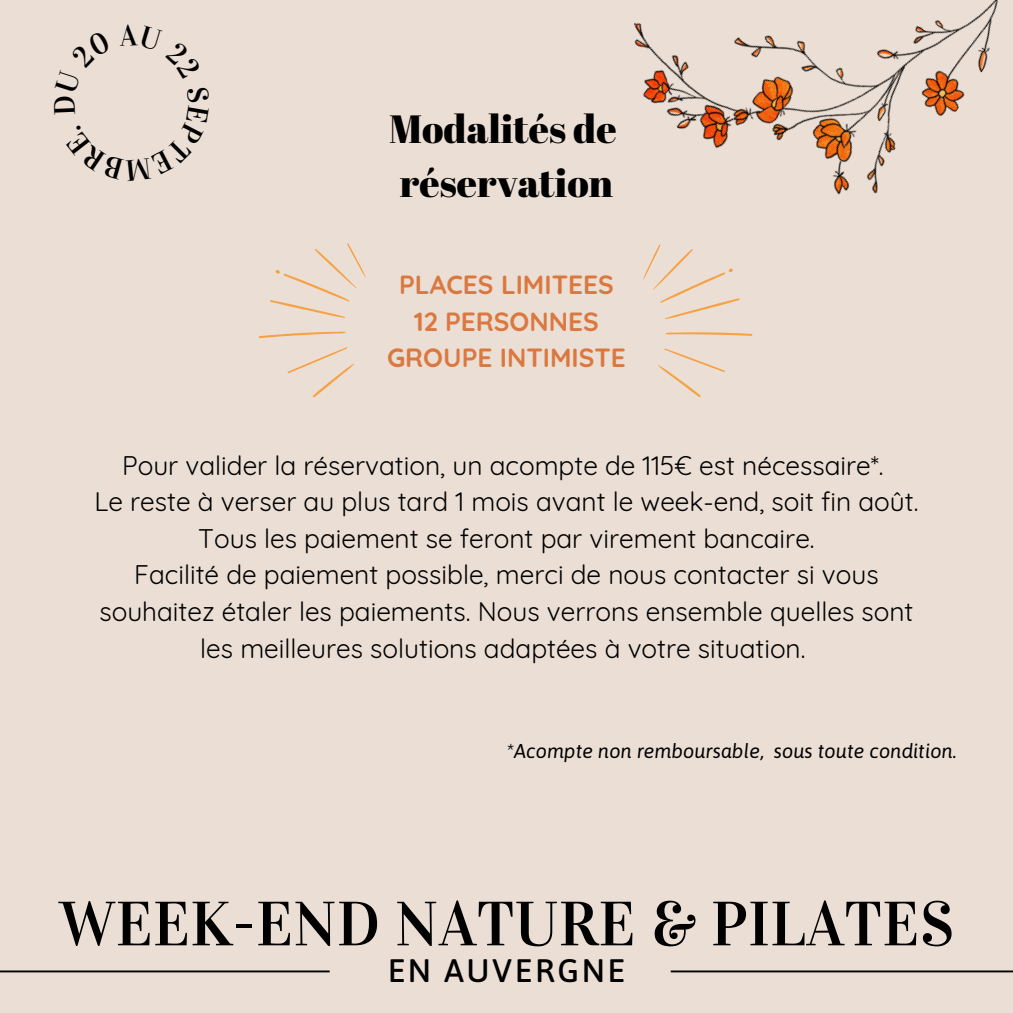
<style>
.page{position:relative;width:1013px;height:1013px;background:#fff}
.page>*{position:absolute;margin:0;border:0;box-sizing:border-box;transform-origin:0 0}
.t1{font:62.5px "Vidaloka";letter-spacing:.005em;color:#000}
.t2{font:39.38px/54.4px "Abril Fatface";color:#000}
.t3{font:500 32.5px "Asap";letter-spacing:.075em;color:#000}
.t4{font:26.25px/36.5px "Quicksand";color:#000;text-align:center}
.t5{font:700 26.25px/36.5px "Quicksand";color:#da783f;text-align:center}
.t6{font:italic 20px "Asap";color:#000}
</style>
<div class="page">
<div style="left:0;top:0;width:1012px;height:1012px;background:#ebded4"></div>
<hr style="left:0;top:970px;width:330px;height:2px;background:#000">
<hr style="left:670px;top:970px;width:342px;height:2px;background:#000">
<img style="left:633px;top:0;width:365px;height:195px">
<svg style="left:643px;top:244px;width:110px;height:153px"></svg>
<svg style="left:258px;top:243px;width:108px;height:155px"></svg>
<h2 class="t2" style="left:389px;top:101px;width:229px">Modalités de réservation</h2>
<p class="t5" style="left:387px;top:266px;width:240px">PLACES LIMITEES<br>12 PERSONNES<br>GROUPE INTIMISTE</p>
<p class="t4" style="left:94px;top:446px;width:825px">Pour valider la réservation, un acompte de 115€ est nécessaire*.<br>Le reste à verser au plus tard 1 mois avant le week-end, soit fin août.<br>Tous les paiement se feront par virement bancaire.<br>Facilité de paiement possible, merci de nous contacter si vous souhaitez étaler les paiements. Nous verrons ensemble quelles sont les meilleures solutions adaptées à votre situation.</p>
<p class="t6" style="left:506px;top:739px;width:452px">*Acompte non remboursable, sous toute condition.</p>
<h2 class="t1" style="left:59px;top:886px;width:896px">WEEK-END NATURE &amp; PILATES</h2>
<h4 class="t3" style="left:387px;top:951px;width:239px">EN AUVERGNE</h4>
</div>
